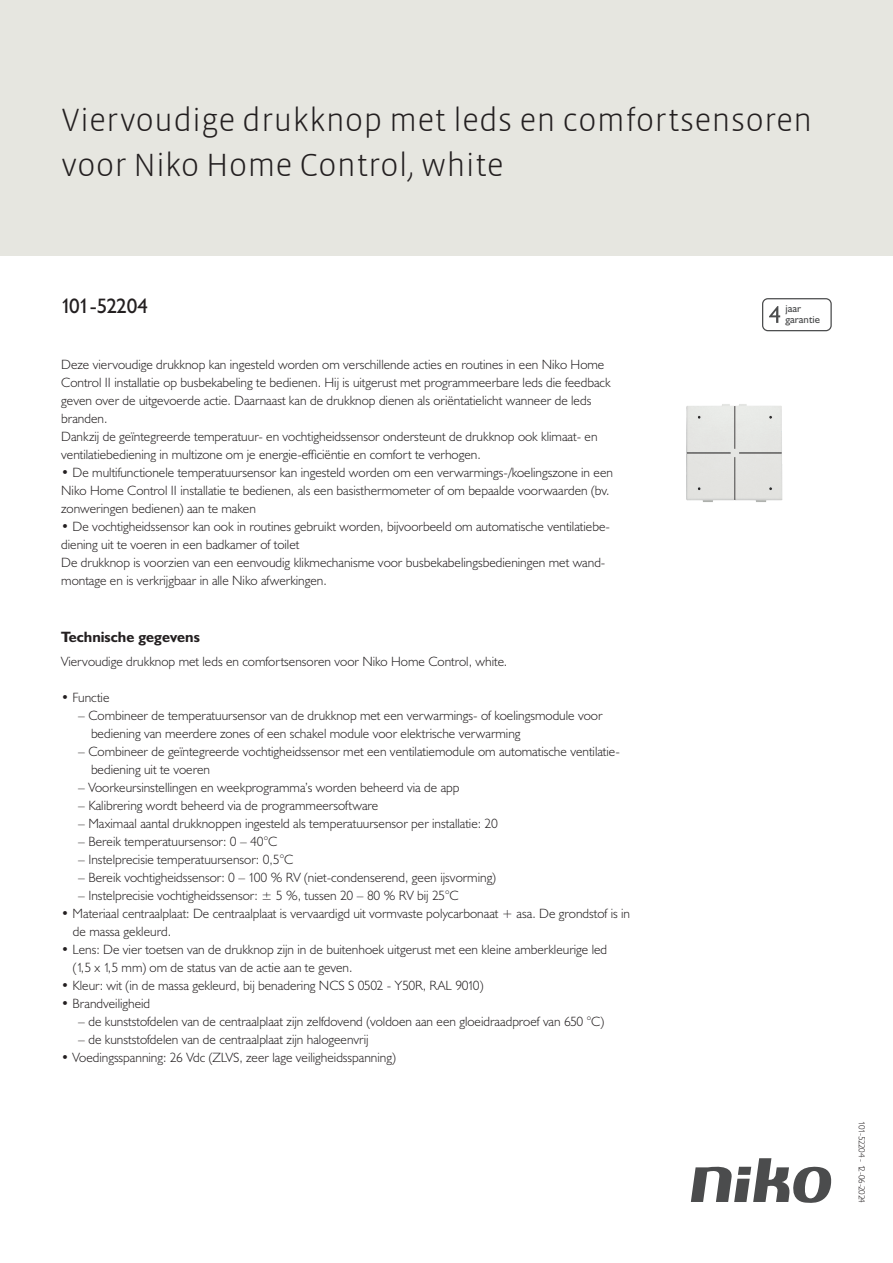
<style>
.page{position:relative;width:893px;height:1263px;background:#fff}
.page>*{position:absolute;margin:0;border:0;box-sizing:border-box;transform-origin:0 0}
.Title_datasheets{font:300 33px/45px "Vista Sans";color:#231f20}
.Article_number{font:21px "Humanist 521 BT";letter-spacing:-.035em;color:#231f20}
.Titles_parts{font:700 15px "Humanist 521 BT";color:#231f20}
.Platte_tekst_CAB{font:300 13.5px/18px "Humanist 521 BT";color:#231f20}
.USP_Bullets_level_2{font:300 13.5px/18px "Humanist 521 BT";color:#231f20}
.USP_Bullets{font:300 13.5px/18px "Humanist 521 BT";color:#231f20}
.t1{font:10.8px/10.8px "Humanist 521 BT";color:#4b4c4d}
.Revision{font:300 9px "Humanist 521 BT";letter-spacing:-.05em;color:#231f20}
</style>
<div class="page">
<svg style="left:691px;top:1158px;width:141px;height:45px"></svg>
<div style="left:0;top:0;width:893px;height:255px;background:#e6e6e0"></div>
<svg style="left:762px;top:298px;width:70px;height:33px"></svg>
<img style="left:686px;top:404px;width:97px;height:98px">
<p class="Title_datasheets" style="left:61px;top:98px;width:753px">Viervoudige drukknop met leds en comfortsensoren voor Niko Home Control, white</p>
<p class="Article_number" style="left:61px;top:293px;width:88px">101-52204</p>
<p class="t1" style="left:785px;top:303px;width:36px">jaar garantie</p>
<p class="Platte_tekst_CAB" style="left:61px;top:355px;width:551px">Deze viervoudige drukknop kan ingesteld worden om verschillende acties en routines in een Niko Home Control II installatie op busbekabeling te bedienen. Hij is uitgerust met programmeerbare leds die feedback geven over de uitgevoerde actie. Daarnaast kan de drukknop dienen als oriëntatielicht wanneer de leds branden.<br>Dankzij de geïntegreerde temperatuur- en vochtigheidssensor ondersteunt de drukknop ook klimaat- en ventilatiebediening in multizone om je energie-efficiëntie en comfort te verhogen.</p>
<p class="Platte_tekst_CAB" style="left:61px;top:463px;width:553px">• De multifunctionele temperatuursensor kan ingesteld worden om een verwarmings-/koelingszone in een<br>Niko Home Control II installatie te bedienen, als een basisthermometer of om bepaalde voorwaarden (bv. zonweringen bedienen) aan te maken</p>
<p class="Platte_tekst_CAB" style="left:61px;top:517px;width:550px">• De vochtigheidssensor kan ook in routines gebruikt worden, bijvoorbeeld om automatische ventilatiebe&shy;diening uit te voeren in een badkamer of toilet<br>De drukknop is voorzien van een eenvoudig klikmechanisme voor busbekabelingsbedieningen met wand&shy;montage en is verkrijgbaar in alle Niko afwerkingen.</p>
<p class="Titles_parts" style="left:61px;top:627px;width:140px">Technische gegevens</p>
<p class="Platte_tekst_CAB" style="left:61px;top:652px;width:447px">Viervoudige drukknop met leds en comfortsensoren voor Niko Home Control, white.</p>
<p class="USP_Bullets" style="left:61px;top:688px;width:50px">• Functie</p>
<p class="USP_Bullets_level_2" style="left:91px;top:706px;width:513px;text-indent:-13px">– Combineer de temperatuursensor van de drukknop met een verwarmings- of koelingsmodule voor bediening van meerdere zones of een schakel module voor elektrische verwarming</p>
<p class="USP_Bullets_level_2" style="left:91px;top:742px;width:530px;text-indent:-13px">– Combineer de geïntegreerde vochtigheidssensor met een ventilatiemodule om automatische ventilatie&shy;bediening uit te voeren</p>
<p class="USP_Bullets_level_2" style="left:78px;top:778px;width:383px">– Voorkeursinstellingen en weekprogramma’s worden beheerd via de app</p>
<p class="USP_Bullets_level_2" style="left:78px;top:796px;width:302px">– Kalibrering wordt beheerd via de programmeersoftware</p>
<p class="USP_Bullets_level_2" style="left:78px;top:814px;width:421px">– Maximaal aantal drukknoppen ingesteld als temperatuursensor per installatie: 20</p>
<p class="USP_Bullets_level_2" style="left:78px;top:832px;width:201px">– Bereik temperatuursensor: 0 – 40°C</p>
<p class="USP_Bullets_level_2" style="left:78px;top:850px;width:217px">– Instelprecisie temperatuursensor: 0,5°C</p>
<p class="USP_Bullets_level_2" style="left:78px;top:868px;width:419px">– Bereik vochtigheidssensor: 0 – 100 % RV (niet-condenserend, geen ijsvorming)</p>
<p class="USP_Bullets_level_2" style="left:78px;top:886px;width:382px">– Instelprecisie vochtigheidssensor: ± 5 %, tussen 20 – 80 % RV bij 25°C</p>
<p class="USP_Bullets" style="left:73px;top:904px;width:559px;text-indent:-12px">• Materiaal centraalplaat: De centraalplaat is vervaardigd uit vormvaste polycarbonaat + asa. De grondstof is in de massa gekleurd.</p>
<p class="USP_Bullets" style="left:73px;top:940px;width:536px;text-indent:-12px">• Lens: De vier toetsen van de drukknop zijn in de buitenhoek uitgerust met een kleine amberkleurige led (1,5 x 1,5 mm) om de status van de actie aan te geven.</p>
<p class="USP_Bullets" style="left:61px;top:976px;width:424px">• Kleur: wit (in de massa gekleurd, bij benadering NCS S 0502 - Y50R, RAL 9010)</p>
<p class="USP_Bullets" style="left:61px;top:994px;width:91px">• Brandveiligheid</p>
<p class="USP_Bullets_level_2" style="left:78px;top:1012px;width:527px">– de kunststofdelen van de centraalplaat zijn zelfdovend (voldoen aan een gloeidraadproef van 650 °C)</p>
<p class="USP_Bullets_level_2" style="left:78px;top:1030px;width:292px">– de kunststofdelen van de centraalplaat zijn halogeenvrij</p>
<p class="USP_Bullets" style="left:61px;top:1048px;width:336px">• Voedingsspanning: 26 Vdc (ZLVS, zeer lage veiligheidsspanning)</p>
<p class="Revision" style="left:868px;top:1121px;width:83px;rotate:90deg">101-52204 - 12-06-2024</p>
</div>
